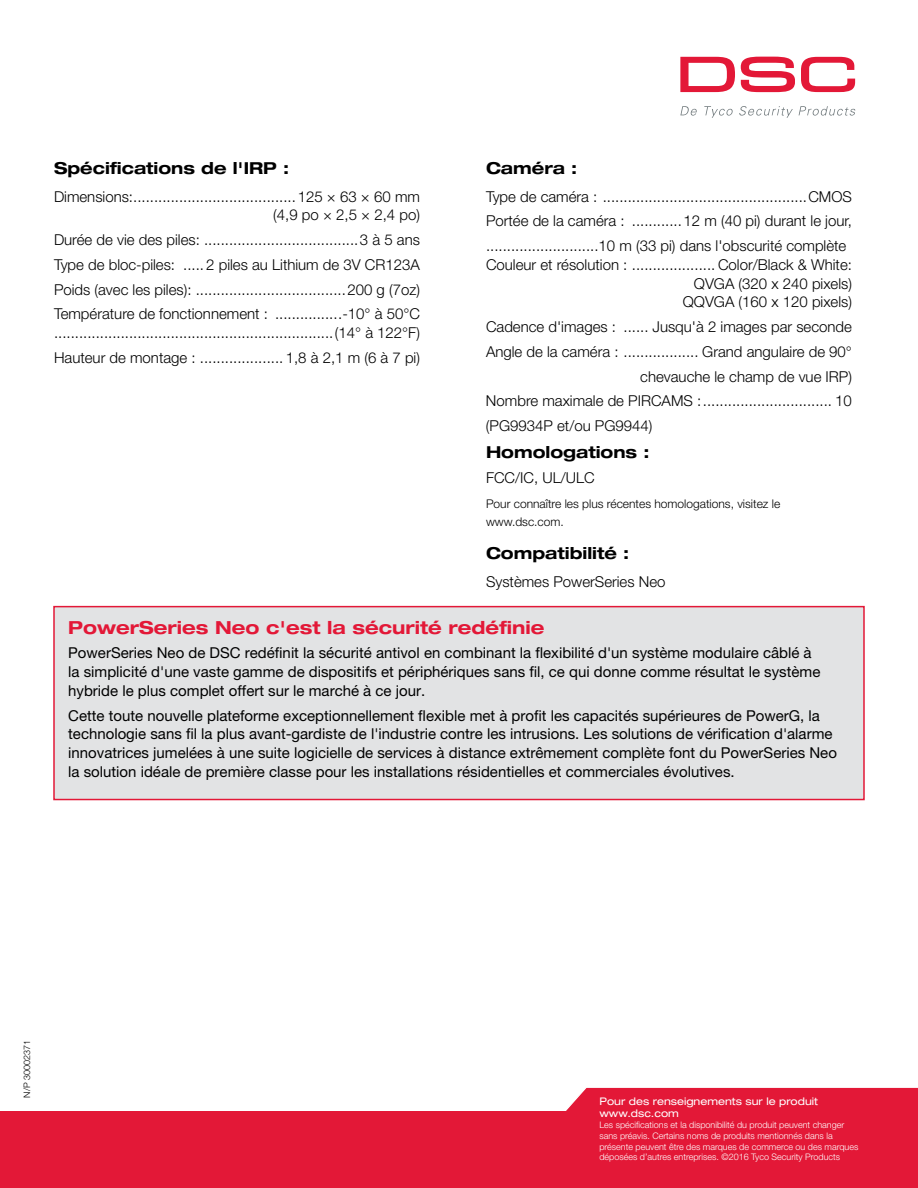
<style>
.page{position:relative;width:918px;height:1188px;background:#fff}
.page>*{position:absolute;margin:0;border:0;box-sizing:border-box;transform-origin:0 0}
.t1{font:700 expanded 18px "Helvetica Neue LT Pro";color:#e31837}
.t2{font:700 expanded 16.5px "Helvetica Neue LT Std";color:#000}
.t3{font:300 15px/24.8px "Helvetica Neue LT Pro";color:#000;text-align:justify}
.t4{font:15px/18.8px "Helvetica Neue LT Pro";color:#000}
.t5{font:300 12px/18.8px "Helvetica Neue LT Pro";color:#000}
.t6{font:expanded 10.5px/12.6px "Helvetica Neue LT Std";color:#fff}
.t7{font:300 9px/10.8px "Helvetica Neue LT Pro";color:#fff}
.t8{font:300 9px "Helvetica Neue LT Pro";color:#000}
</style>
<div class="page">
<svg style="left:0;top:1087px;width:918px;height:101px;background:#e73b55"></svg>
<div style="left:54px;top:607px;width:810px;height:193px;background:#e2e3e4"></div>
<div style="left:53px;top:606px;width:812px;height:194px;border:2px solid #e31837"></div>
<svg style="left:680px;top:57px;width:55px;height:35px"></svg>
<svg style="left:741px;top:57px;width:54px;height:35px"></svg>
<svg style="left:801px;top:57px;width:54px;height:35px"></svg>
<svg style="left:680px;top:106px;width:17px;height:10px"></svg>
<svg style="left:704px;top:106px;width:29px;height:12px"></svg>
<svg style="left:739px;top:106px;width:54px;height:12px"></svg>
<svg style="left:799px;top:106px;width:56px;height:10px"></svg>
<p class="t2" style="left:54px;top:158px;width:237px">Spécifications de l'IRP :</p>
<p class="t3" style="left:54px;top:187px;width:367px;line-height:18.8px;text-align:right">Dimensions:.......................................125 × 63 × 60 mm (4,9 po × 2,5 × 2,4 po)</p>
<p class="t3" style="left:54px;top:227px;width:368px">Durée de vie des piles: .....................................3 à 5 ans Type de bloc-piles: ..... 2 piles au Lithium de 3V CR123A Poids (avec les piles): ....................................200 g (7oz)<br>Température de fonctionnement : ................-10° à 50°C</p>
<p class="t3" style="left:54px;top:320px;width:368px">...................................................................(14° à 122°F)<br>Hauteur de montage : .................... 1,8 à 2,1 m (6 à 7 pi)</p>
<p class="t2" style="left:486px;top:158px;width:93px">Caméra :</p>
<p class="t3" style="left:486px;top:184px;width:368px">Type de caméra : .................................................CMOS Portée de la caméra : ............12 m (40 pi) durant le jour, ...........................10 m (33 pi) dans l'obscurité complète</p>
<p class="t3" style="left:486px;top:255px;width:367px;line-height:18.8px;text-align:right">Couleur et résolution : .................... Color/Black &amp; White:<br>QVGA (320 x 240 pixels)</p>
<p class="t3" style="left:486px;top:314px;width:367px">Cadence d'images : ...... Jusqu'à 2 images par seconde</p>
<p class="t3" style="left:486px;top:339px;width:367px">Angle de la caméra : .................. Grand angulaire de 90°</p>
<p class="t3" style="left:640px;top:364px;width:213px">chevauche le champ de vue IRP)</p>
<p class="t3" style="left:486px;top:388px;width:368px">Nombre maximale de PIRCAMS :............................... 10</p>
<p class="t3" style="left:486px;top:413px;width:168px">(PG9934P et/ou PG9944)</p>
<p class="t2" style="left:486px;top:442px;width:165px">Homologations :</p>
<p class="t3" style="left:486px;top:465px;width:110px">FCC/IC, UL/ULC</p>
<p class="t5" style="left:486px;top:494px;width:296px">Pour connaître les plus récentes homologations, visitez le www.dsc.com.</p>
<p class="t2" style="left:486px;top:543px;width:145px">Compatibilité :</p>
<p class="t3" style="left:486px;top:569px;width:181px">Systèmes PowerSeries Neo</p>
<p class="t1" style="left:68px;top:616px;width:478px">PowerSeries Neo c'est la sécurité redéfinie</p>
<p class="t4" style="left:68px;top:644px;width:754px">PowerSeries Neo de DSC redéfinit la sécurité antivol en combinant la flexibilité d'un système modulaire câblé à la simplicité d'une vaste gamme de dispositifs et périphériques sans fil, ce qui donne comme résultat le système hybride le plus complet offert sur le marché à ce jour.</p>
<p class="t4" style="left:68px;top:706px;width:770px">Cette toute nouvelle plateforme exceptionnellement flexible met à profit les capacités supérieures de PowerG, la technologie sans fil la plus avant-gardiste de l'industrie contre les intrusions. Les solutions de vérification d'alarme innovatrices jumelées à une suite logicielle de services à distance extrêmement complète font du PowerSeries Neo la solution idéale de première classe pour les installations résidentielles et commerciales évolutives.</p>
<p class="t8" style="left:22px;top:1098px;width:59px;rotate:-90deg">N/P 30002371</p>
<p class="t6" style="left:599px;top:1094px;width:220px">Pour des renseignements sur le produit www.dsc.com</p>
<p class="t7" style="left:599px;top:1119px;width:260px">Les spécifications et la disponibilité du produit peuvent changer sans préavis. Certains noms de produits mentionnés dans la présente peuvent être des marques de commerce ou des marques déposées d’autres entreprises. ©2016 Tyco Security Products</p>
</div>
